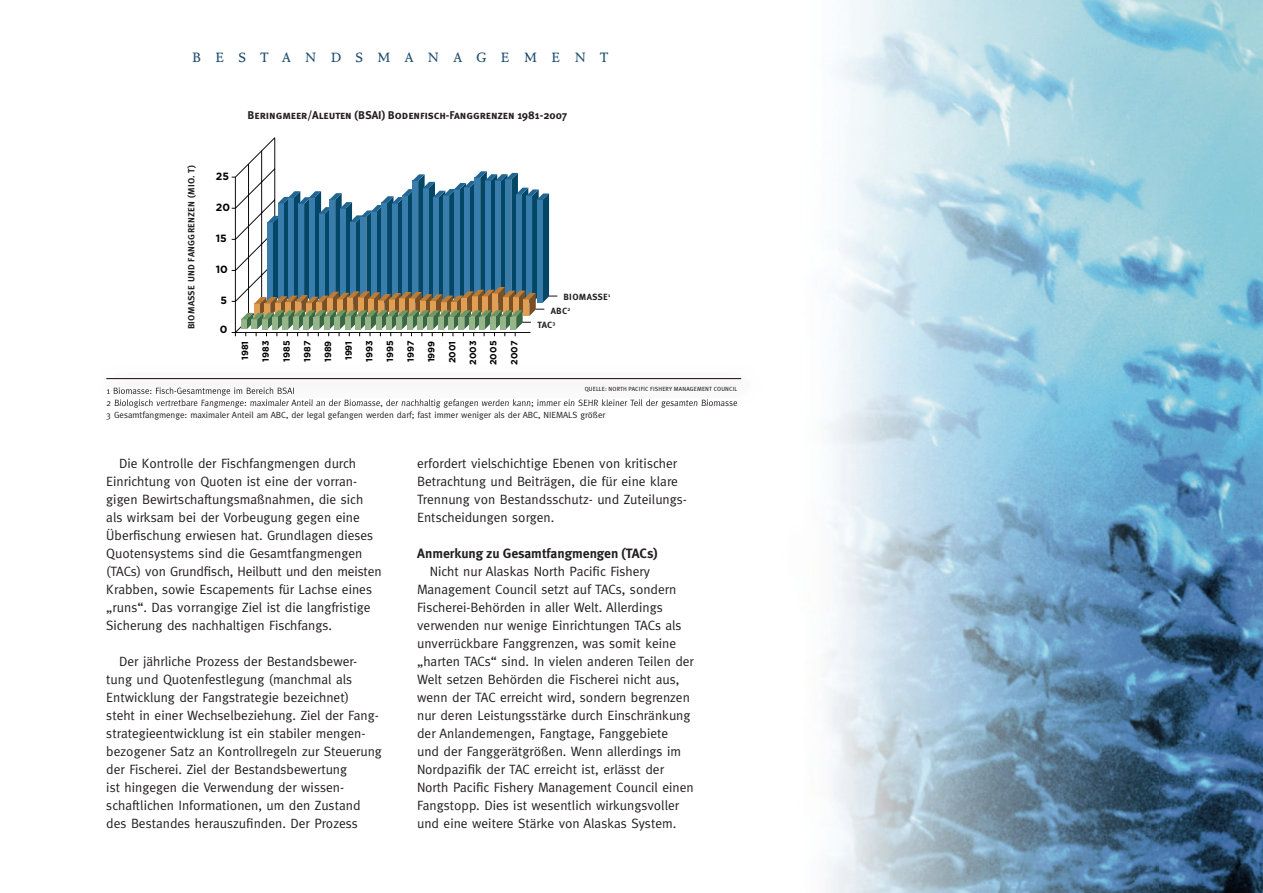
<style>
.page{position:relative;width:1263px;height:893px;background:#fff}
.page>*{position:absolute;margin:0;border:0;box-sizing:border-box;transform-origin:0 0}
.t1{font:13.5px/18px "Meta";color:#231f20}
.t2{font:13.5px "Meta Bold LF";color:#231f20}
.t3{font:13.5px "Marco Polo SC";color:#214f70}
.t4{font:11.25px "Meta Bold Caps";color:#231f20}
.t5{font:700 10.5px "Gotham";color:#000002}
.t6{font:9px/12px "Meta";color:#231f20}
.t7{font:700 9px "Gotham";color:#000002}
.t8{font:9px "Meta Bold Caps";letter-spacing:.03em;color:#231f20}
.t9{font:6px "Meta";letter-spacing:.03em;color:#231f20}
</style>
<div class="page">
<img style="left:827px;top:0;width:436px;height:893px">
<img style="left:107px;top:387px;width:187px;height:9px">
<img style="left:107px;top:399px;width:629px;height:5px">
<hr style="left:106px;top:378px;width:635px;height:1px;background:#110a0c">
<svg style="left:232px;top:171px;width:325px;height:165px"></svg>
<p class="t3" style="left:192px;top:49px;width:417px">B E S T A N D S M A N A G E M E N T</p>
<p class="t8" style="left:186px;top:329px;width:166px;rotate:-90deg">BIOMASSE UND FANGGRENZEN (MIO. T)</p>
<p class="t4" style="left:248px;top:109px;width:321px">Beringmeer/Aleuten (BSAI) Bodenfisch-Fanggrenzen 1981-2007</p>
<p class="t5" style="left:216px;top:170px;width:15px">25</p>
<p class="t5" style="left:216px;top:201px;width:16px">20</p>
<p class="t5" style="left:216px;top:232px;width:13px">15</p>
<p class="t5" style="left:216px;top:263px;width:14px">10</p>
<p class="t5" style="left:220px;top:294px;width:8px">5</p>
<p class="t5" style="left:220px;top:323px;width:9px">0</p>
<p class="t7" style="left:240px;top:360px;width:21px;rotate:-90deg">1981</p>
<p class="t7" style="left:261px;top:362px;width:23px;rotate:-90deg">1983</p>
<p class="t7" style="left:281px;top:362px;width:23px;rotate:-90deg">1985</p>
<p class="t7" style="left:302px;top:362px;width:22px;rotate:-90deg">1987</p>
<p class="t7" style="left:323px;top:362px;width:23px;rotate:-90deg">1989</p>
<p class="t7" style="left:343px;top:360px;width:21px;rotate:-90deg">1991</p>
<p class="t7" style="left:364px;top:362px;width:23px;rotate:-90deg">1993</p>
<p class="t7" style="left:385px;top:362px;width:23px;rotate:-90deg">1995</p>
<p class="t7" style="left:405px;top:362px;width:23px;rotate:-90deg">1997</p>
<p class="t7" style="left:426px;top:362px;width:23px;rotate:-90deg">1999</p>
<p class="t7" style="left:447px;top:363px;width:24px;rotate:-90deg">2001</p>
<p class="t7" style="left:468px;top:365px;width:26px;rotate:-90deg">2003</p>
<p class="t7" style="left:488px;top:365px;width:26px;rotate:-90deg">2005</p>
<p class="t7" style="left:509px;top:365px;width:26px;rotate:-90deg">2007</p>
<p class="t8" style="left:563px;top:292px;width:48px">BIOMASSE<sup>1</sup></p>
<p class="t8" style="left:551px;top:305px;width:21px">ABC<sup>2</sup></p>
<p class="t8" style="left:538px;top:319px;width:19px">TAC<sup>3</sup></p>
<p class="t9" style="left:585px;top:386px;width:154px">QUELLE: NORTH PACIFIC FISHERY MANAGEMENT COUNCIL</p>
<p class="t6" style="left:106px;top:397px;width:633px">2 Biologisch vertretbare Fangmenge: maximaler Anteil an der Biomasse, der nachhaltig gefangen werden kann; immer ein SEHR kleiner Teil der gesamten Biomasse<br>3 Gesamtfangmenge: maximaler Anteil am ABC, der legal gefangen werden darf; fast immer weniger als der ABC, NIEMALS größer</p>
<p class="t1" style="left:106px;top:454px;width:277px;text-indent:13px">Die Kontrolle der Fischfangmengen durch Einrichtung von Quoten ist eine der vorran&shy;gigen Bewirtschaftungsmaßnahmen, die sich als wirksam bei der Vorbeugung gegen eine Überfischung erwiesen hat. Grundlagen dieses Quoten systems sind die Gesamtfangmengen (TACs) von Grundfisch, Heilbutt und den meisten Krabben, sowie Escapements für Lachse eines „runs“. Das vorrangige Ziel ist die langfristige Sicherung des nachhaltigen Fischfangs.</p>
<p class="t1" style="left:106px;top:652px;width:277px;text-indent:13px">Der jährliche Prozess der Bestandsbewer&shy;tung und Quotenfestlegung (manchmal als Entwicklung der Fangstrategie bezeichnet)<br>steht in einer Wechselbeziehung. Ziel der Fang&shy;strategieentwicklung ist ein stabiler mengen&shy;bezogener Satz an Kontrollregeln zur Steuerung der Fischerei. Ziel der Bestandsbewertung<br>ist hingegen die Verwendung der wissen&shy;schaftlichen Informationen, um den Zustand des Bestandes herauszufinden. Der Prozess</p>
<p class="t1" style="left:417px;top:454px;width:271px">erfordert vielschichtige Ebenen von kritischer Betrachtung und Beiträgen, die für eine klare Trennung von Bestandsschutz- und Zuteilungs-Entscheidungen sorgen.</p>
<p class="t2" style="left:417px;top:545px;width:242px">Anmerkung zu Gesamtfangmengen (TACs)</p>
<p class="t1" style="left:417px;top:562px;width:278px;text-indent:13px">Nicht nur Alaskas North Pacific Fishery Management Council setzt auf TACs, sondern Fischerei-Behörden in aller Welt. Allerdings verwenden nur wenige Einrichtungen TACs als unverrückbare Fanggrenzen, was somit keine „harten TACs“ sind. In vielen anderen Teilen der Welt setzen Behörden die Fischerei nicht aus, wenn der TAC erreicht wird, sondern begrenzen nur deren Leistungsstärke durch Einschränkung der Anlandemengen, Fangtage, Fanggebiete<br>und der Fanggerätgrößen. Wenn allerdings im Nordpazifik der TAC erreicht ist, erlässt der North Pacific Fishery Management Council einen Fangstopp. Dies ist wesentlich wirkungsvoller und eine weitere Stärke von Alaskas System.</p>
</div>
